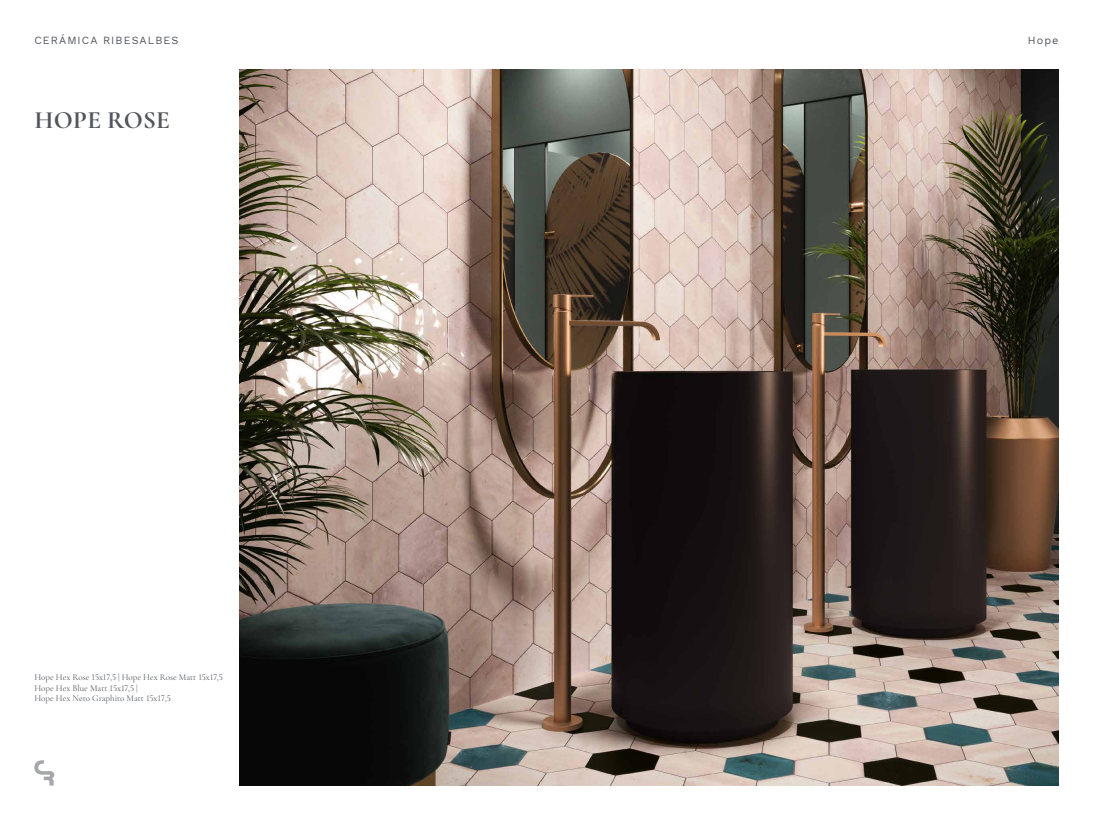
<style>
.page{position:relative;width:1093px;height:820px;background:#fff}
.page>*{position:absolute;margin:0;border:0;box-sizing:border-box;transform-origin:0 0}
.t1{font:700 25px "Cormorant Garamond";letter-spacing:.01em;color:#52555b}
.t2{font:10.8px "Work Sans";letter-spacing:.1em;color:#52555b}
.t3{font:9px/10.8px "Cormorant Garamond";color:#52555b}
</style>
<div class="page">
<svg style="left:34px;top:760px;width:20px;height:25px"></svg>
<img style="left:239px;top:70px;width:819px;height:715px">
<p class="t2" style="left:34px;top:34px;width:145px">CERÁMICA RIBESALBES</p>
<h1 class="t1" style="left:35px;top:104px;width:137px">HOPE ROSE</h1>
<p class="t3" style="left:34px;top:671px;width:190px">Hope Hex Rose 15x17,5 | Hope Hex Rose Matt 15x17,5<br>Hope Hex Blue Matt 15x17,5 |<br>Hope Hex Nero Graphito Matt 15x17,5</p>
<p class="t2" style="left:1028px;top:34px;width:32px">Hope</p>
</div>
